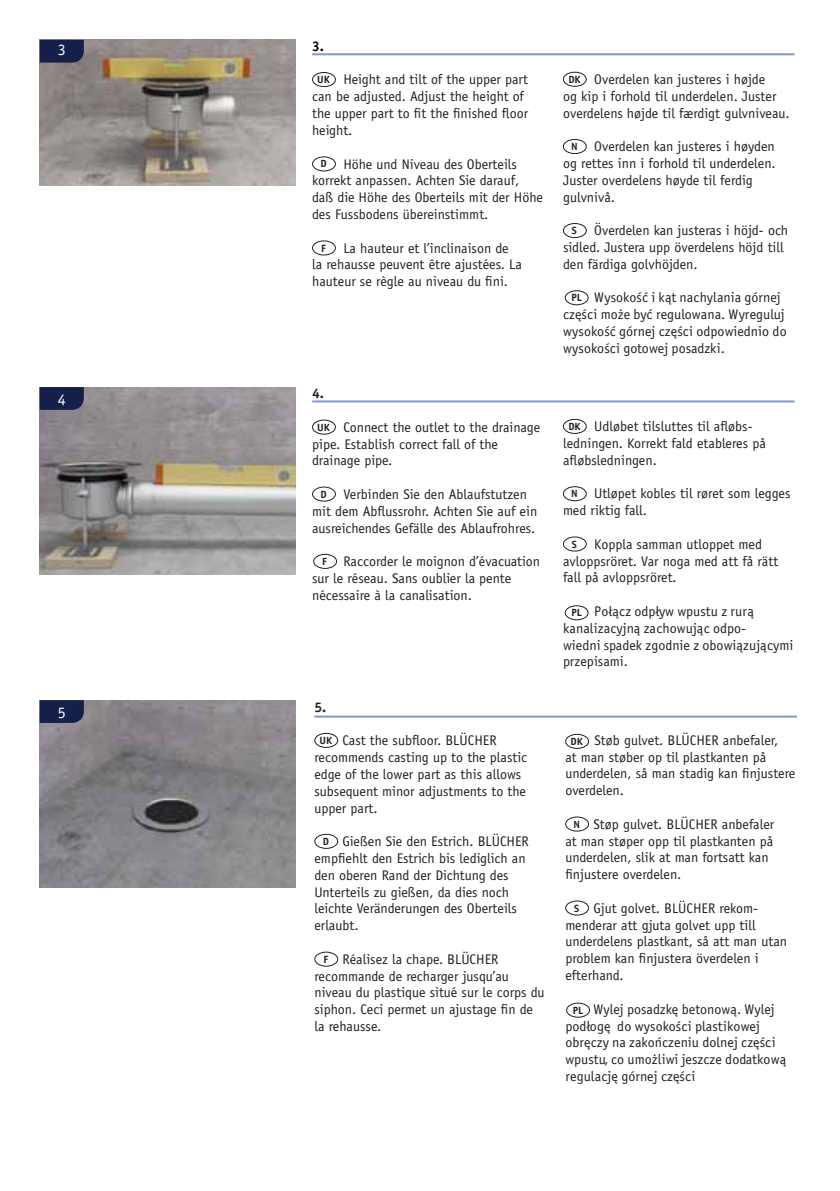
<style>
.page{position:relative;width:840px;height:1191px;background:#fff}
.page>*{position:absolute;margin:0;border:0;box-sizing:border-box;transform-origin:0 0}
.t1{font:16px "Officina Sans";color:#fff}
.t2{font:14px/16.8px "Officina Sans";color:#231f20}
.t3{font:14px/16.8px "Officina Sans Book ITC";color:#231f20}
.t4{font:700 14px "Officina Sans";color:#231f20}
.t5{font:700 14px "Officina Sans";color:#040809}
.t6{font:700 10.4px "Officina Sans";color:#231f20}
</style>
<div class="page">
<hr style="left:312px;top:400px;width:482px;height:2px;background:#8198cd">
<img style="left:40px;top:387px;width:255px;height:187px">
<svg style="left:40px;top:387px;width:44px;height:23px"></svg>
<div style="left:312px;top:420px;width:23px;height:14px;border:1px solid #231f20;border-radius:50%"></div>
<div style="left:562px;top:419px;width:24px;height:15px;border:1px solid #231f20;border-radius:50%"></div>
<div style="left:312px;top:486px;width:23px;height:15px;border:1px solid #231f20;border-radius:50%"></div>
<div style="left:313px;top:554px;width:24px;height:15px;border:1px solid #231f20;border-radius:50%"></div>
<div style="left:562px;top:486px;width:24px;height:15px;border:1px solid #231f20;border-radius:50%"></div>
<div style="left:562px;top:536px;width:24px;height:15px;border:1px solid #231f20;border-radius:50%"></div>
<img style="left:40px;top:700px;width:255px;height:187px">
<svg style="left:40px;top:700px;width:44px;height:23px"></svg>
<hr style="left:314px;top:715px;width:482px;height:2px;background:#8198cd">
<div style="left:314px;top:733px;width:24px;height:15px;border:1px solid #231f20;border-radius:50%"></div>
<div style="left:314px;top:834px;width:24px;height:14px;border:1px solid #231f20;border-radius:50%"></div>
<div style="left:314px;top:951px;width:24px;height:15px;border:1px solid #231f20;border-radius:50%"></div>
<div style="left:565px;top:734px;width:23px;height:15px;border:1px solid #231f20;border-radius:50%"></div>
<div style="left:565px;top:816px;width:23px;height:15px;border:1px solid #231f20;border-radius:50%"></div>
<div style="left:565px;top:900px;width:23px;height:15px;border:1px solid #231f20;border-radius:50%"></div>
<img style="left:40px;top:40px;width:255px;height:145px">
<hr style="left:312px;top:53px;width:482px;height:2px;background:#8198cd">
<svg style="left:40px;top:40px;width:44px;height:23px"></svg>
<div style="left:312px;top:72px;width:23px;height:15px;border:1px solid #231f20;border-radius:50%"></div>
<div style="left:562px;top:72px;width:24px;height:15px;border:1px solid #231f20;border-radius:50%"></div>
<div style="left:312px;top:156px;width:23px;height:15px;border:1px solid #231f20;border-radius:50%"></div>
<div style="left:312px;top:240px;width:23px;height:15px;border:1px solid #231f20;border-radius:50%"></div>
<div style="left:562px;top:139px;width:24px;height:15px;border:1px solid #231f20;border-radius:50%"></div>
<div style="left:562px;top:223px;width:24px;height:15px;border:1px solid #231f20;border-radius:50%"></div>
<div style="left:564px;top:290px;width:24px;height:15px;border:1px solid #231f20;border-radius:50%"></div>
<div style="left:564px;top:605px;width:24px;height:15px;border:1px solid #231f20;border-radius:50%"></div>
<div style="left:566px;top:1002px;width:23px;height:15px;border:1px solid #231f20;border-radius:50%"></div>
<p class="t1" style="left:58px;top:43px;width:9px">3</p>
<p class="t5" style="left:312px;top:41px;width:13px">3.</p>
<p class="t2" style="left:312px;top:72px;width:217px;text-indent:31px">Height and tilt of the upper part can be adjusted. Adjust the height of the upper part to fit the finished floor height.</p>
<p class="t2" style="left:312px;top:156px;width:232px;text-indent:31px">Höhe und Niveau des Oberteils korrekt anpassen. Achten Sie darauf, daß die Höhe des Oberteils mit der Höhe des Fussbodens übereinstimmt.</p>
<p class="t2" style="left:312px;top:240px;width:211px;text-indent:31px">La hauteur et l’inclinaison de la rehausse peuvent être ajustées. La hauteur se règle au niveau du fini.</p>
<p class="t2" style="left:562px;top:72px;width:228px;text-indent:31px">Overdelen kan justeres i højde<br>og kip i forhold til underdelen. Juster overdelens højde til færdigt gulvniveau.</p>
<p class="t2" style="left:562px;top:139px;width:214px;text-indent:31px">Overdelen kan justeres i høyden og rettes inn i forhold til underdelen.<br>Juster overdelens høyde til ferdig gulvnivå.</p>
<p class="t2" style="left:562px;top:223px;width:226px;text-indent:31px">Överdelen kan justeras i höjd- och sidled. Justera upp överdelens höjd till den färdiga golvhöjden.</p>
<p class="t3" style="left:562px;top:291px;width:225px;text-indent:31px">Wysokość i kąt nachylania górnej części może być regulowana. Wyreguluj wysokość górnej części odpowiednio do wysokości gotowej posadzki.</p>
<p class="t6" style="left:317px;top:76px;width:14px">UK</p>
<p class="t6" style="left:568px;top:75px;width:14px">DK</p>
<p class="t6" style="left:571px;top:142px;width:8px">N</p>
<p class="t6" style="left:320px;top:160px;width:8px">D</p>
<p class="t6" style="left:571px;top:226px;width:7px">S</p>
<p class="t6" style="left:321px;top:244px;width:6px">F</p>
<p class="t6" style="left:571px;top:294px;width:12px">PL</p>
<p class="t1" style="left:58px;top:393px;width:9px">4</p>
<p class="t4" style="left:312px;top:388px;width:13px">4.</p>
<p class="t2" style="left:312px;top:420px;width:229px;text-indent:31px">Connect the outlet to the drainage pipe. Establish correct fall of the drainage pipe.</p>
<p class="t2" style="left:312px;top:487px;width:226px;text-indent:31px">Verbinden Sie den Ablaufstutzen mit dem Abflussrohr. Achten Sie auf ein ausreichendes Gefälle des Ablaufrohres.</p>
<p class="t2" style="left:312px;top:554px;width:229px;text-indent:31px">Raccorder le moignon d’évacuation sur le réseau. Sans oublier la pente nécessaire à la canalisation.</p>
<p class="t2" style="left:562px;top:419px;width:204px;text-indent:31px">Udløbet tilsluttes til afløbs&shy;ledningen. Korrekt fald etableres på afløbsledningen.</p>
<p class="t2" style="left:562px;top:486px;width:229px;text-indent:31px">Utløpet kobles til røret som legges med riktig fall.</p>
<p class="t2" style="left:562px;top:537px;width:216px;text-indent:31px">Koppla samman utloppet med avloppsröret. Var noga med att få rätt fall på avloppsröret.</p>
<p class="t3" style="left:562px;top:604px;width:232px;text-indent:31px">Połącz odpływ wpustu z rurą kanalizacyjną zachowując odpo-<br>wiedni spadek zgodnie z obowiązującymi przepisami.</p>
<p class="t6" style="left:317px;top:423px;width:14px">UK</p>
<p class="t6" style="left:568px;top:422px;width:14px">DK</p>
<p class="t6" style="left:571px;top:490px;width:8px">N</p>
<p class="t6" style="left:320px;top:490px;width:8px">D</p>
<p class="t6" style="left:571px;top:540px;width:7px">S</p>
<p class="t6" style="left:322px;top:557px;width:6px">F</p>
<p class="t6" style="left:571px;top:609px;width:12px">PL</p>
<p class="t1" style="left:58px;top:706px;width:9px">5</p>
<p class="t4" style="left:314px;top:701px;width:13px">5.</p>
<p class="t2" style="left:314px;top:733px;width:214px;text-indent:28px">Cast the subfloor. BLÜCHER recommends casting up to the plastic edge of the lower part as this allows subsequent minor adjustments to the upper part.</p>
<p class="t2" style="left:314px;top:834px;width:216px;text-indent:28px">Gießen Sie den Estrich. BLÜCHER empfiehlt den Estrich bis lediglich an den oberen Rand der Dichtung des<br>Unterteils zu gießen, da dies noch leichte Veränderungen des Oberteils erlaubt.</p>
<p class="t2" style="left:314px;top:951px;width:231px;text-indent:28px">Réalisez la chape. BLÜCHER recommande de recharger jusqu’au niveau du plastique situé sur le corps du siphon. Ceci permet un ajustage fin de la rehausse.</p>
<p class="t6" style="left:319px;top:736px;width:14px">UK</p>
<p class="t6" style="left:322px;top:837px;width:8px">D</p>
<p class="t6" style="left:323px;top:955px;width:6px">F</p>
<p class="t2" style="left:565px;top:733px;width:231px;text-indent:29px">Støb gulvet. BLÜCHER anbefaler,<br>at man støber op til plastkanten på underdelen, så man stadig kan finjustere overdelen.</p>
<p class="t2" style="left:565px;top:817px;width:210px;text-indent:28px">Støp gulvet. BLÜCHER anbefaler at man støper opp til plastkanten på underdelen, slik at man fortsatt kan finjustere overdelen.</p>
<p class="t2" style="left:565px;top:901px;width:223px;text-indent:28px">Gjut golvet. BLÜCHER rekom&shy;menderar att gjuta golvet upp till underdelens plastkant, så att man utan problem kan finjustera överdelen i efterhand.</p>
<p class="t3" style="left:565px;top:1002px;width:222px;text-indent:28px">Wylej posadzkę betonową. Wylej podłogę do wysokości plastikowej obręczy na zakończeniu dolnej części wpustu, co umożliwi jeszcze dodatkową regulację górnej części</p>
<p class="t6" style="left:570px;top:737px;width:14px">DK</p>
<p class="t6" style="left:573px;top:820px;width:8px">N</p>
<p class="t6" style="left:574px;top:904px;width:7px">S</p>
<p class="t6" style="left:572px;top:1006px;width:12px">PL</p>
</div>
